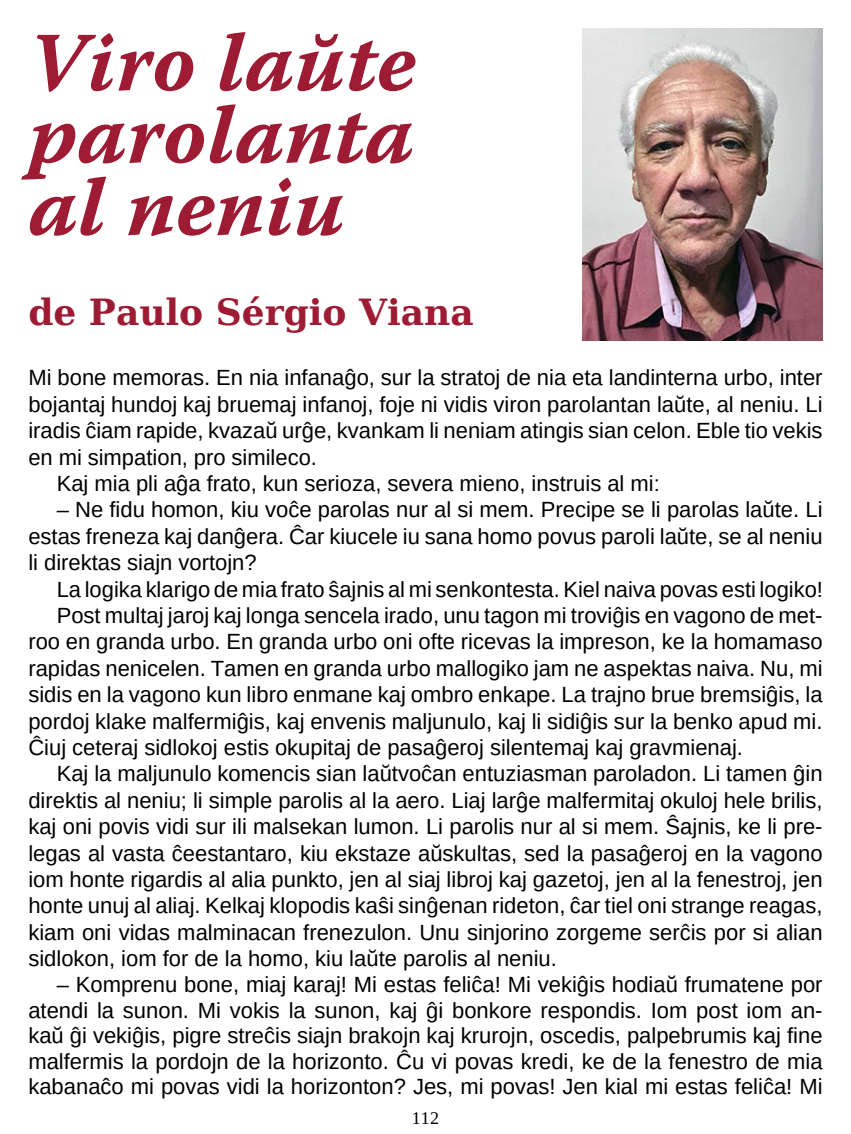
<style>
.page{position:relative;width:851px;height:1134px;background:#fff}
.page>*{position:absolute;margin:0;border:0;box-sizing:border-box;transform-origin:0 0}
.t1{font:84px/72.2px "Warnock Pro Bold It Capt";color:#9e1b34;text-align:justify}
.t2{font:700 36px "DejaVu Serif";color:#9e1b34}
.t3{font:22px/25.6px "Liberation Sans";color:#000;text-align:justify}
.t4{font:18px "Liberation Serif";color:#000}
</style>
<div class="page">
<img style="left:582px;top:28px;width:240px;height:312px">
<h1 class="t1" style="left:28px;top:25px;width:389px">Viro laŭte parolanta al neniu</h1>
<h2 class="t2" style="left:28px;top:284px;width:447px">de Paulo Sérgio Viana</h2>
<p class="t3" style="left:28px;top:365px;width:795px">Mi bone memoras. En nia infanaĝo, sur la stratoj de nia eta landinterna urbo, inter</p>
<p class="t3" style="left:28px;top:392px;width:795px">bojantaj hundoj kaj bruemaj infanoj, foje ni vidis viron parolantan laŭte, al neniu. Li</p>
<p class="t3" style="left:28px;top:418px;width:795px">iradis ĉiam rapide, kvazaŭ urĝe, kvankam li neniam atingis sian celon. Eble tio vekis</p>
<p class="t3" style="left:28px;top:444px;width:290px">en mi simpation, pro simileco.</p>
<p class="t3" style="left:57px;top:471px;width:604px">Kaj mia pli aĝa frato, kun serioza, severa mieno, instruis al mi:</p>
<p class="t3" style="left:28px;top:497px;width:795px;line-height:26.4px;text-indent:28px">– Ne fidu homon, kiu voĉe parolas nur al si mem. Precipe se li parolas laŭte. Li estas freneza kaj danĝera. Ĉar kiucele iu sana homo povus paroli laŭte, se al neniu li direktas siajn vortojn?</p>
<p class="t3" style="left:57px;top:576px;width:767px">La logika klarigo de mia frato ŝajnis al mi senkontesta. Kiel naiva povas esti logiko!</p>
<p class="t3" style="left:57px;top:603px;width:765px">Post multaj jaroj kaj longa sencela irado, unu tagon mi troviĝis en vagono de met-</p>
<p class="t3" style="left:28px;top:629px;width:795px">roo en granda urbo. En granda urbo oni ofte ricevas la impreson, ke la homamaso</p>
<p class="t3" style="left:28px;top:656px;width:795px">rapidas nenicelen. Tamen en granda urbo mallogiko jam ne aspektas naiva. Nu, mi</p>
<p class="t3" style="left:28px;top:682px;width:795px">sidis en la vagono kun libro enmane kaj ombro enkape. La trajno brue bremsiĝis, la</p>
<p class="t3" style="left:28px;top:708px;width:795px">pordoj klake malfermiĝis, kaj envenis maljunulo, kaj li sidiĝis sur la benko apud mi.</p>
<p class="t3" style="left:28px;top:735px;width:716px">Ĉiuj ceteraj sidlokoj estis okupitaj de pasaĝeroj silentemaj kaj gravmienaj.</p>
<p class="t3" style="left:57px;top:761px;width:767px">Kaj la maljunulo komencis sian laŭtvoĉan entuziasman paroladon. Li tamen ĝin</p>
<p class="t3" style="left:28px;top:788px;width:795px">direktis al neniu; li simple parolis al la aero. Liaj larĝe malfermitaj okuloj hele brilis,</p>
<p class="t3" style="left:28px;top:814px;width:795px">kaj oni povis vidi sur ili malsekan lumon. Li parolis nur al si mem. Ŝajnis, ke li pre-</p>
<p class="t3" style="left:28px;top:840px;width:795px">legas al vasta ĉeestantaro, kiu ekstaze aŭskultas, sed la pasaĝeroj en la vagono</p>
<p class="t3" style="left:28px;top:867px;width:795px">iom honte rigardis al alia punkto, jen al siaj libroj kaj gazetoj, jen al la fenestroj, jen</p>
<p class="t3" style="left:28px;top:893px;width:795px">honte unuj al aliaj. Kelkaj klopodis kaŝi sinĝenan rideton, ĉar tiel oni strange reagas,</p>
<p class="t3" style="left:28px;top:920px;width:795px">kiam oni vidas malminacan frenezulon. Unu sinjorino zorgeme serĉis por si alian</p>
<p class="t3" style="left:28px;top:946px;width:530px">sidlokon, iom for de la homo, kiu laŭte parolis al neniu.</p>
<p class="t3" style="left:28px;top:972px;width:795px;text-indent:28px">– Komprenu bone, miaj karaj! Mi estas feliĉa! Mi vekiĝis hodiaŭ frumatene por atendi la sunon. Mi vokis la sunon, kaj ĝi bonkore respondis. Iom post iom an&shy;kaŭ ĝi vekiĝis, pigre streĉis siajn brakojn kaj krurojn, oscedis, palpebrumis kaj fine malfermis la pordojn de la horizonto. Ĉu vi povas kredi, ke de la fenestro de mia kabanaĉo mi povas vidi la horizonton? Jes, mi povas! Jen kial mi estas feliĉa! Mi</p>
<p class="t4" style="left:412px;top:1106px;width:28px">112</p>
</div>
